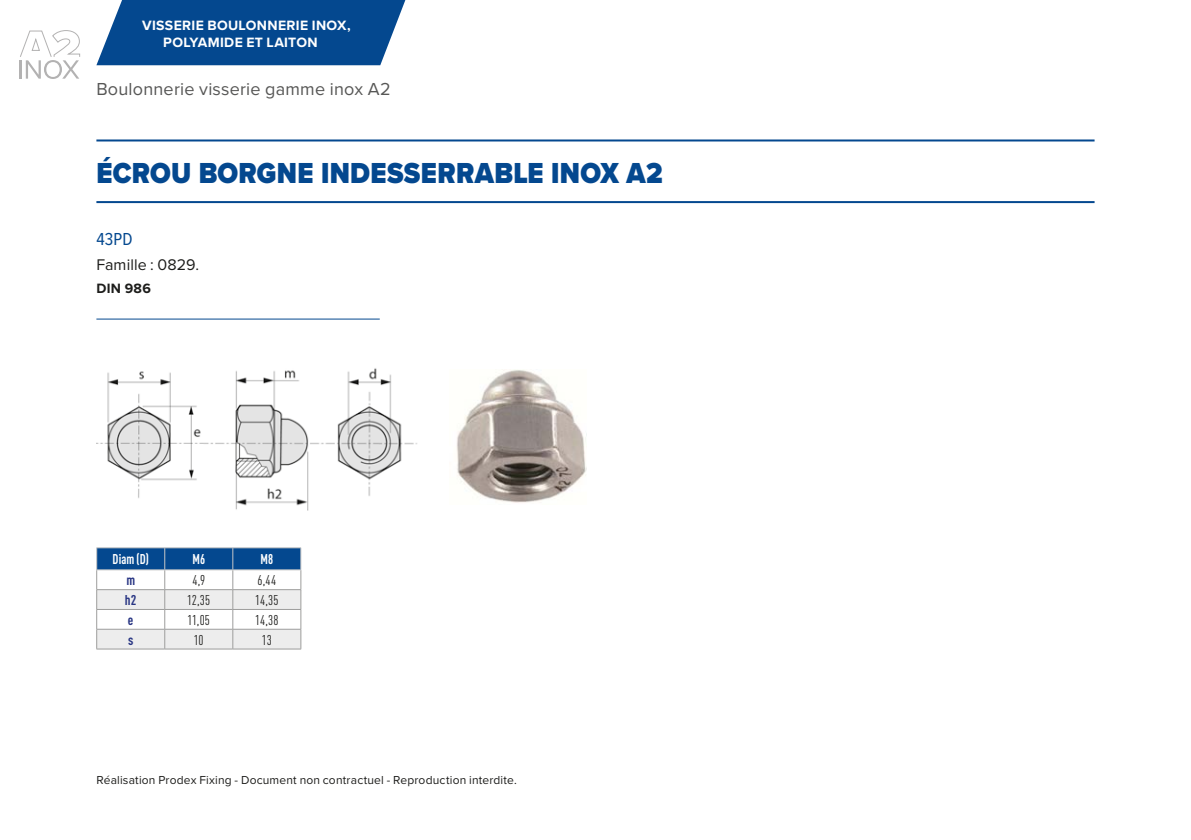
<style>
.page{position:relative;width:1191px;height:840px;background:#fff}
.page>*{position:absolute;margin:0;border:0;box-sizing:border-box;transform-origin:0 0}
.t1{font:900 30px "Proxima Nova";letter-spacing:.01em;color:#04488f;scale:.9 1}
.t2{font:18px "Proxima Nova";letter-spacing:.01em;color:#575756}
.t3{font:18px "Proxima Nova Cond";color:#04488f}
.t4{font:16px "Proxima Nova";letter-spacing:.005em;color:#1d1d1b}
.t5{font:700 14px/16.8px "Proxima Nova";letter-spacing:.02em;color:#fff}
.t6{font:condensed 14px "DINOT";letter-spacing:-.015em;color:#1d1d1b}
.t7{font:700 condensed 14px "DINOT";letter-spacing:.005em;color:#fff;scale:.9 1}
.t8{font:700 14px "Proxima Nova";letter-spacing:.025em;color:#1d1d1b}
.t9{font:700 condensed 14px "DINOT";color:#283583}
.t10{font:12px "Proxima Nova";letter-spacing:.015em;color:#1d1d1b}
</style>
<div class="page">
<svg style="left:96px;top:0;width:309px;height:65px;background:#185798"></svg>
<svg style="left:19px;top:30px;width:62px;height:49px"></svg>
<hr style="left:96px;top:139px;width:998px;height:2px;background:#04488f">
<hr style="left:96px;top:201px;width:998px;height:2px;background:#04488f">
<hr style="left:96px;top:318px;width:284px;height:1px;background:#04488f">
<img style="left:96px;top:368px;width:321px;height:142px">
<img style="left:456px;top:370px;width:130px;height:133px">
<hr style="left:165px;top:648px;width:68px;height:1px;background:#9d9d9c">
<hr style="left:233px;top:648px;width:68px;height:1px;background:#9d9d9c">
<hr style="left:96px;top:648px;width:69px;height:1px;background:#9d9d9c">
<svg style="left:96px;top:547px;width:205px;height:101px"></svg>
<hr style="left:96px;top:569px;width:69px;height:1px;background:#c6c6c6">
<hr style="left:165px;top:569px;width:68px;height:1px;background:#c6c6c6">
<hr style="left:233px;top:569px;width:68px;height:1px;background:#c6c6c6">
<p class="t5" style="left:163px;top:17px;width:189px;text-indent:-21px">VISSERIE BOULONNERIE INOX,<br>POLYAMIDE ET LAITON</p>
<h2 class="t2" style="left:96px;top:76px;width:296px">Boulonnerie visserie gamme inox A2</h2>
<h1 class="t1" style="left:96px;top:150px;width:630px">ÉCROU BORGNE INDESSERRABLE INOX A2</h1>
<h2 class="t3" style="left:96px;top:229px;width:38px">43PD</h2>
<h3 class="t4" style="left:96px;top:253px;width:104px">Famille : 0829.</h3>
<p class="t8" style="left:96px;top:277px;width:56px">DIN 986</p>
<p class="t7" style="left:113px;top:550px;width:42px">Diam (D)</p>
<p class="t7" style="left:192px;top:550px;width:16px">M6</p>
<p class="t7" style="left:260px;top:550px;width:16px">M8</p>
<p class="t9" style="left:126px;top:571px;width:10px">m</p>
<p class="t6" style="left:192px;top:571px;width:14px">4,9</p>
<p class="t6" style="left:257px;top:571px;width:20px">6,44</p>
<p class="t9" style="left:125px;top:591px;width:13px">h2</p>
<p class="t6" style="left:187px;top:591px;width:25px">12,35</p>
<p class="t6" style="left:255px;top:591px;width:25px">14,35</p>
<p class="t9" style="left:128px;top:611px;width:7px">e</p>
<p class="t6" style="left:188px;top:611px;width:24px">11,05</p>
<p class="t6" style="left:255px;top:611px;width:25px">14,38</p>
<p class="t9" style="left:128px;top:630px;width:7px">s</p>
<p class="t6" style="left:194px;top:631px;width:11px">10</p>
<p class="t6" style="left:262px;top:631px;width:11px">13</p>
<p class="t10" style="left:96px;top:770px;width:422px">Réalisation Prodex Fixing - Document non contractuel - Reproduction interdite.</p>
</div>
